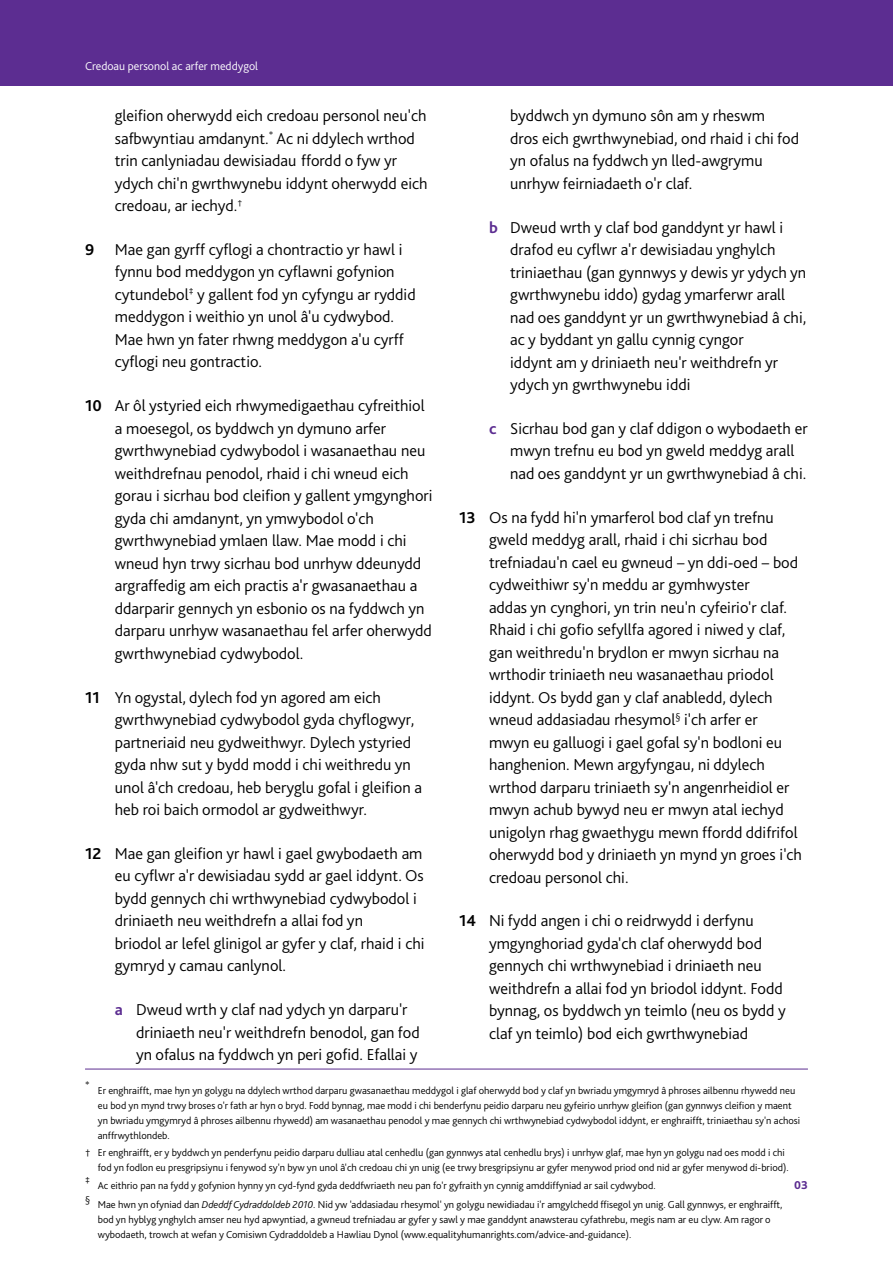
<style>
.page{position:relative;width:893px;height:1263px;background:#fff}
.page>*{position:absolute;margin:0;border:0;box-sizing:border-box;transform-origin:0 0}
.t1{font:300 16.5px/22.5px "Bliss 2";color:#000}
.t2{font:300 12px "Bliss 2";color:#fff}
.t3{font:800 12px "Bliss 2";color:#5c2d91}
.t4{font:300 10.5px/15px "Bliss 2";color:#000}
.t5{font:300 9.6px "Bliss 2";color:#000}
.s1{font-weight:700}
.s2{font-weight:700;color:#5c2d91}
.s3{font-style:italic}
</style>
<div class="page">
<div style="left:0;top:0;width:893px;height:85px;background:#5c2d91"></div>
<hr style="left:85px;top:1069px;width:723px;height:1px;background:#5c2d91">
<p class="t2" style="left:85px;top:59px;width:175px">Credoau personol ac arfer meddygol</p>
<p class="t1" style="left:115px;top:104px;width:314px">gleifion oherwydd eich credoau personol neu'ch safbwyntiau amdanynt.<sup>*</sup> Ac ni ddylech wrthod trin canlyniadau dewisiadau ffordd o fyw yr ydych chi'n gwrthwynebu iddynt oherwydd eich credoau, ar iechyd.<sup>†</sup></p>
<p class="t1" style="left:115px;top:238px;width:302px;text-indent:-30px"><span class="s1">9</span> Mae gan gyrff cyflogi a chontractio yr hawl i fynnu bod meddygon yn cyflawni gofynion cytundebol<sup>‡</sup> y gallent fod yn cyfyngu ar ryddid meddygon i weithio yn unol â'u cydwybod.<br>Mae hwn yn fater rhwng meddygon a'u cyrff cyflogi neu gontractio.</p>
<p class="t1" style="left:115px;top:394px;width:319px;text-indent:-30px"><span class="s1">10</span> Ar ôl ystyried eich rhwymedigaethau cyfreithiol a moesegol, os byddwch yn dymuno arfer gwrthwynebiad cydwybodol i wasanaethau neu weithdrefnau penodol, rhaid i chi wneud eich gorau i sicrhau bod cleifion y gallent ymgynghori gyda chi amdanynt, yn ymwybodol o'ch gwrthwynebiad ymlaen llaw. Mae modd i chi wneud hyn trwy sicrhau bod unrhyw ddeunydd argraffedig am eich practis a'r gwasanaethau a ddarparir gennych yn esbonio os na fyddwch yn darparu unrhyw wasanaethau fel arfer oherwydd gwrthwynebiad cydwybodol.</p>
<p class="t1" style="left:115px;top:685px;width:309px;text-indent:-30px"><span class="s1">11</span> Yn ogystal, dylech fod yn agored am eich gwrthwynebiad cydwybodol gyda chyflogwyr, partneriaid neu gydweithwyr. Dylech ystyried gyda nhw sut y bydd modd i chi weithredu yn unol â'ch credoau, heb beryglu gofal i gleifion a heb roi baich ormodol ar gydweithwyr.</p>
<p class="t1" style="left:115px;top:842px;width:311px;text-indent:-30px"><span class="s1">12</span> Mae gan gleifion yr hawl i gael gwybodaeth am eu cyflwr a'r dewisiadau sydd ar gael iddynt. Os bydd gennych chi wrthwynebiad cydwybodol i driniaeth neu weithdrefn a allai fod yn<br>briodol ar lefel glinigol ar gyfer y claf, rhaid i chi gymryd y camau canlynol.</p>
<p class="t1" style="left:136px;top:998px;width:285px;text-indent:-21px"><span class="s2">a</span> Dweud wrth y claf nad ydych yn darparu'r driniaeth neu'r weithdrefn benodol, gan fod yn ofalus na fyddwch yn peri gofid. Efallai y</p>
<p class="t1" style="left:510px;top:104px;width:290px">byddwch yn dymuno sôn am y rheswm<br>dros eich gwrthwynebiad, ond rhaid i chi fod yn ofalus na fyddwch yn lled-awgrymu unrhyw feirniadaeth o'r claf.</p>
<p class="t1" style="left:510px;top:215px;width:298px;text-indent:-21px"><span class="s2">b</span> Dweud wrth y claf bod ganddynt yr hawl i drafod eu cyflwr a'r dewisiadau ynghylch triniaethau (gan gynnwys y dewis yr ydych yn gwrthwynebu iddo) gydag ymarferwr arall nad oes ganddynt yr un gwrthwynebiad â chi, ac y byddant yn gallu cynnig cyngor<br>iddynt am y driniaeth neu'r weithdrefn yr ydych yn gwrthwynebu iddi</p>
<p class="t1" style="left:510px;top:417px;width:299px;text-indent:-21px"><span class="s2">c</span> Sicrhau bod gan y claf ddigon o wybodaeth er mwyn trefnu eu bod yn gweld meddyg arall nad oes ganddynt yr un gwrthwynebiad â chi.</p>
<p class="t1" style="left:489px;top:506px;width:314px;text-indent:-30px"><span class="s1">13</span> Os na fydd hi'n ymarferol bod claf yn trefnu gweld meddyg arall, rhaid i chi sicrhau bod trefniadau'n cael eu gwneud – yn ddi-oed – bod cydweithiwr sy'n meddu ar gymhwyster<br>addas yn cynghori, yn trin neu'n cyfeirio'r claf.<br>Rhaid i chi gofio sefyllfa agored i niwed y claf, gan weithredu'n brydlon er mwyn sicrhau na wrthodir triniaeth neu wasanaethau priodol iddynt. Os bydd gan y claf anabledd, dylech wneud addasiadau rhesymol<sup>§</sup> i'ch arfer er mwyn eu galluogi i gael gofal sy'n bodloni eu hanghenion. Mewn argyfyngau, ni ddylech wrthod darparu triniaeth sy'n angenrheidiol er mwyn achub bywyd neu er mwyn atal iechyd unigolyn rhag gwaethygu mewn ffordd ddifrifol oherwydd bod y driniaeth yn mynd yn groes i'ch credoau personol chi.</p>
<p class="t1" style="left:489px;top:909px;width:298px;text-indent:-30px"><span class="s1">14</span> Ni fydd angen i chi o reidrwydd i derfynu ymgynghoriad gyda'ch claf oherwydd bod gennych chi wrthwynebiad i driniaeth neu weithdrefn a allai fod yn briodol iddynt. Fodd bynnag, os byddwch yn teimlo (neu os bydd y claf yn teimlo) bod eich gwrthwynebiad</p>
<p class="t5" style="left:85px;top:1079px;width:6px">*</p>
<p class="t4" style="left:98px;top:1082px;width:704px">Er enghraifft, mae hyn yn golygu na ddylech wrthod darparu gwasanaethau meddygol i glaf oherwydd bod y claf yn bwriadu ymgymryd â phroses ailbennu rhywedd neu eu bod yn mynd trwy broses o'r fath ar hyn o bryd. Fodd bynnag, mae modd i chi benderfynu peidio darparu neu gyfeirio unrhyw gleifion (gan gynnwys cleifion y maent yn bwriadu ymgymryd â phroses ailbennu rhywedd) am wasanaethau penodol y mae gennych chi wrthwynebiad cydwybodol iddynt, er enghraifft, triniaethau sy'n achosi anffrwythlondeb.</p>
<p class="t4" style="left:98px;top:1145px;width:692px;text-indent:-13px">† Er enghraifft, er y byddwch yn penderfynu peidio darparu dulliau atal cenhedlu (gan gynnwys atal cenhedlu brys) i unrhyw glaf, mae hyn yn golygu nad oes modd i chi fod yn fodlon eu presgripsiynu i fenywod sy'n byw yn unol â'ch credoau chi yn unig (ee trwy bresgripsiynu ar gyfer menywod priod ond nid ar gyfer menywod di-briod).</p>
<p class="t5" style="left:85px;top:1174px;width:6px">‡</p>
<p class="t4" style="left:98px;top:1178px;width:559px">Ac eithrio pan na fydd y gofynion hynny yn cyd-fynd gyda deddfwriaeth neu pan fo'r gyfraith yn cynnig amddiffyniad ar sail cydwybod.</p>
<p class="t5" style="left:85px;top:1193px;width:7px">§</p>
<p class="t4" style="left:98px;top:1197px;width:686px">Mae hwn yn ofyniad dan <span class="s3">Ddeddf Cydraddoldeb 2010</span>. Nid yw 'addasiadau rhesymol' yn golygu newidiadau i'r amgylchedd ffisegol yn unig. Gall gynnwys, er enghraifft, bod yn hyblyg ynghylch amser neu hyd apwyntiad, a gwneud trefniadau ar gyfer y sawl y mae ganddynt anawsterau cyfathrebu, megis nam ar eu clyw. Am ragor o wybodaeth, trowch at wefan y Comisiwn Cydraddoldeb a Hawliau Dynol (www.equalityhumanrights.com/advice-and-guidance).</p>
<p class="t3" style="left:794px;top:1177px;width:15px">03</p>
</div>
